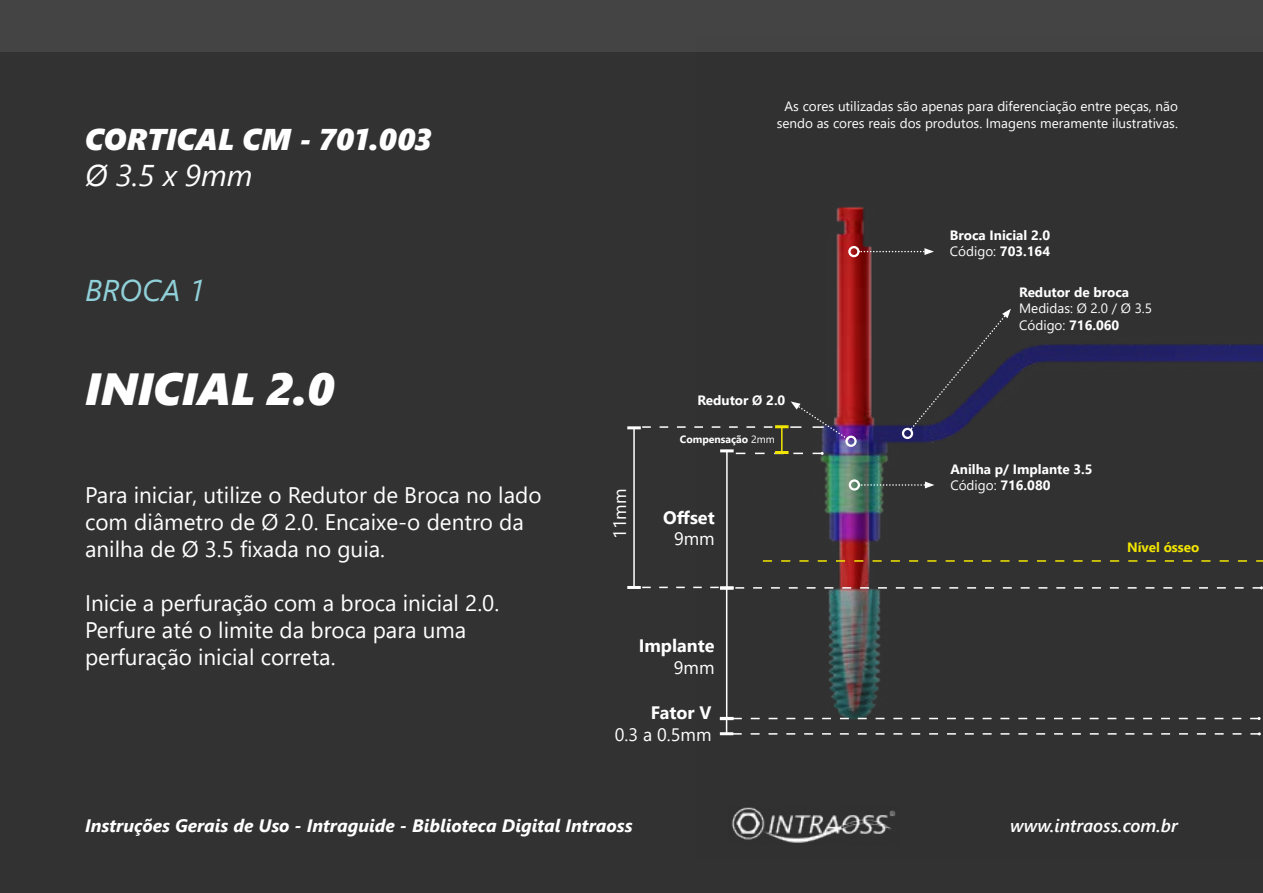
<style>
.page{position:relative;width:1263px;height:893px;background:#333232}
.page>*{position:absolute;margin:0;border:0;box-sizing:border-box;transform-origin:0 0}
.t1{font:italic 45px "Segoe UI Black";color:#fff}
.t2{font:italic 30px "Segoe UI Black";color:#fff}
.t3{font:italic 30px "Segoe UI";color:#fff}
.t4{font:italic 30px "Segoe UI";color:#90d0d9}
.t5{font:22.5px/27px "Segoe UI";color:#fff}
.t6{font:italic 700 18px "Segoe UI";color:#fff}
.t7{font:700 18px "Segoe UI";color:#fff}
.t8{font:italic 600 18px "Segoe UI";color:#fff}
.t9{font:18px "Segoe UI";color:#fff}
.t10{font:13.5px/16.2px "Segoe UI";color:#fff}
.t11{font:700 13.5px/16.2px "Segoe UI";color:#fff}
.t12{font:700 13.5px "Segoe UI";color:#f2e600}
.t13{font:700 10.5px "Segoe UI";color:#fff}
.s1{font-weight:400}
.s2{font-weight:700}
</style>
<div class="page">
<div style="left:0;top:0;width:1263px;height:51px;background:#454444"></div>
<img style="left:697px;top:51px;width:566px;height:792px">
<svg style="left:909px;top:309px;width:102px;height:122px"></svg>
<div style="left:902px;top:428px;width:11px;height:11px;border:2px solid #fff;border-radius:50%"></div>
<svg style="left:858px;top:248px;width:76px;height:7px"></svg>
<div style="left:848px;top:246px;width:11px;height:11px;border:2px solid #fff;border-radius:50%"></div>
<div style="left:845px;top:436px;width:12px;height:11px;border:2px solid #fff;border-radius:50%"></div>
<svg style="left:859px;top:481px;width:75px;height:7px"></svg>
<div style="left:849px;top:479px;width:11px;height:12px;border:2px solid #fff;border-radius:50%"></div>
<svg style="left:763px;top:560px;width:500px;height:2px"></svg>
<hr style="left:726px;top:588px;width:1px;height:130px;background:#fff">
<hr style="left:726px;top:451px;width:2px;height:137px;background:#fff">
<hr style="left:633px;top:428px;width:2px;height:159px;background:#fff">
<hr style="left:627px;top:426px;width:14px;height:3px;background:#fff">
<hr style="left:627px;top:586px;width:14px;height:3px;background:#fff">
<svg style="left:642px;top:401px;width:206px;height:54px"></svg>
<svg style="left:642px;top:586px;width:621px;height:4px"></svg>
<svg style="left:720px;top:717px;width:541px;height:18px"></svg>
<h2 class="t2" style="left:85px;top:116px;width:348px">CORTICAL CM - 701.003</h2>
<h2 class="t3" style="left:85px;top:147px;width:169px">Ø 3.5 x 9mm</h2>
<h2 class="t4" style="left:85px;top:262px;width:121px">BROCA 1</h2>
<h1 class="t1" style="left:85px;top:355px;width:252px">INICIAL 2.0</h1>
<p class="t5" style="left:85px;top:480px;width:458px">Para iniciar, utilize o Redutor de Broca no lado com diâmetro de Ø 2.0. Encaixe-o dentro da anilha de Ø 3.5 fixada no guia.</p>
<p class="t5" style="left:85px;top:588px;width:416px">Inicie a perfuração com a broca inicial 2.0.<br>Perfure até o limite da broca para uma perfuração inicial correta.</p>
<p class="t10" style="left:777px;top:97px;width:403px;text-align:center">As cores utilizadas são apenas para diferenciação entre peças, não sendo as cores reais dos produtos. Imagens meramente ilustrativas.</p>
<p class="t11" style="left:950px;top:226px;width:102px">Broca Inicial 2.0<br><span class="s1">Código:</span> 703.164</p>
<p class="t11" style="left:697px;top:391px;width:89px">Redutor Ø 2.0</p>
<p class="t9" style="left:603px;top:539px;width:52px;rotate:-90deg">11mm</p>
<p class="t13" style="left:680px;top:430px;width:97px">Compensação <span class="s1">2mm</span></p>
<p class="t7" style="left:663px;top:500px;width:53px">Offset</p>
<p class="t9" style="left:674px;top:522px;width:42px">9mm</p>
<p class="t7" style="left:639px;top:629px;width:77px">Implante</p>
<p class="t9" style="left:674px;top:651px;width:42px">9mm</p>
<p class="t7" style="left:651px;top:696px;width:62px">Fator V</p>
<p class="t9" style="left:615px;top:718px;width:98px">0.3 a 0.5mm</p>
<p class="t11" style="left:1019px;top:283px;width:111px">Redutor de broca</p>
<p class="t10" style="left:1019px;top:299px;width:134px">Medidas: Ø 2.0 / Ø 3.5<br>Código: <span class="s2">716.060</span></p>
<p class="t11" style="left:950px;top:460px;width:144px">Anilha p/ Implante 3.5<br><span class="s1">Código:</span> 716.080</p>
<p class="t12" style="left:1127px;top:534px;width:74px">Nível ósseo</p>
<p class="t6" style="left:85px;top:808px;width:549px">Instruções Gerais de Uso - Intraguide - Biblioteca Digital Intraoss</p>
<p class="t8" style="left:1010px;top:808px;width:169px">www.intraoss.com.br</p>
</div>
